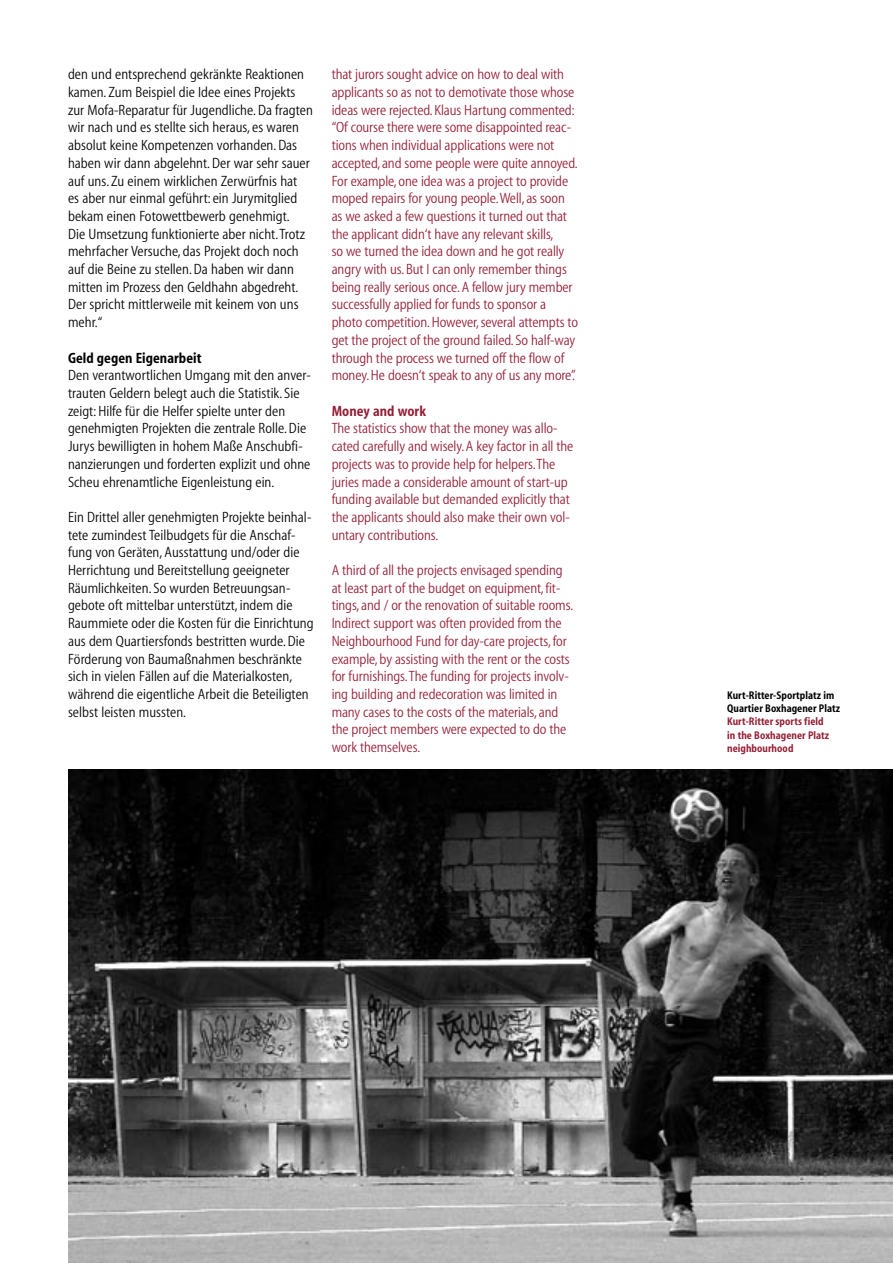
<style>
.page{position:relative;width:893px;height:1263px;background:#fff}
.page>*{position:absolute;margin:0;border:0;box-sizing:border-box;transform-origin:0 0}
._04_Fließtext_ENG{font:15px/17.7px "Myriad Wt 310 Wd 430";letter-spacing:-.005em;color:#941e35}
._04_Fließtext_DEU{font:15px/17.7px "Myriad Wt 310 Wd 430";letter-spacing:.005em;color:#000}
._03_Zwischentitel_DEU{font:15px "Myriad Wt 650 Wd 400";letter-spacing:.005em;color:#000}
._03_Zwischentitel_ENG{font:15px "Myriad Wt 650 Wd 400";letter-spacing:.005em;color:#941e35}
._05_Bildunter_ENG{font:11.25px/13.4px "Myriad Wt 650 Wd 400";letter-spacing:.005em;color:#941e35}
._05_Bildunter_DEU{font:11.25px/13.2px "Myriad Wt 650 Wd 400";letter-spacing:.005em;color:#000}
</style>
<div class="page">
<img style="left:68px;top:770px;width:825px;height:493px">
<p class="_04_Fließtext_DEU" style="left:68px;top:66px;width:246px">den und entsprechend gekränkte Reaktionen kamen. Zum Beispiel die Idee eines Projekts zur Mofa-Reparatur für Jugendliche. Da fragten wir nach und es stellte sich heraus, es waren absolut keine Kompetenzen vorhanden. Das haben wir dann abgelehnt. Der war sehr sauer auf uns. Zu einem wirklichen Zerwürfnis hat<br>es aber nur einmal geführt: ein Jurymitglied bekam einen Fotowettbewerb genehmigt.<br>Die Umsetzung funktionierte aber nicht. Trotz mehrfacher Versuche, das Projekt doch noch auf die Beine zu stellen. Da haben wir dann mitten im Prozess den Geldhahn abgedreht.<br>Der spricht mittlerweile mit keinem von uns mehr.“</p>
<p class="_03_Zwischentitel_DEU" style="left:68px;top:350px;width:135px">Geld gegen Eigenarbeit</p>
<p class="_04_Fließtext_DEU" style="left:68px;top:367px;width:244px">Den verantwortlichen Umgang mit den anver&shy;trauten Geldern belegt auch die Statistik. Sie zeigt: Hilfe für die Helfer spielte unter den genehmigten Projekten die zentrale Rolle. Die Jurys bewilligten in hohem Maße Anschubfi&shy;nanzierungen und forderten explizit und ohne Scheu ehrenamtliche Eigenleistung ein.</p>
<p class="_04_Fließtext_DEU" style="left:68px;top:509px;width:247px">Ein Drittel aller genehmigten Projekte beinhal&shy;tete zumindest Teilbudgets für die Anschaf&shy;fung von Geräten, Ausstattung und/oder die Herrichtung und Bereitstellung geeigneter Räumlichkeiten. So wurden Betreuungsan&shy;gebote oft mittelbar unterstützt, indem die Raummiete oder die Kosten für die Einrichtung aus dem Quartiersfonds bestritten wurde. Die Förderung von Baumaßnahmen beschränkte sich in vielen Fällen auf die Materialkosten, während die eigentliche Arbeit die Beteiligten selbst leisten mussten.</p>
<p class="_04_Fließtext_ENG" style="left:332px;top:66px;width:248px">that jurors sought advice on how to deal with applicants so as not to demotivate those whose ideas were rejected. Klaus Hartung commented: “Of course there were some disappointed reac&shy;tions when individual applications were not accepted, and some people were quite annoyed.<br>For example, one idea was a project to provide moped repairs for young people. Well, as soon as we asked a few questions it turned out that the applicant didn‘t have any relevant skills,<br>so we turned the idea down and he got really angry with us. But I can only remember things being really serious once. A fellow jury member successfully applied for funds to sponsor a photo competition. However, several attempts to get the project of the ground failed. So half-way through the process we turned off the flow of money. He doesn‘t speak to any of us any more”.</p>
<p class="_03_Zwischentitel_ENG" style="left:332px;top:403px;width:96px">Money and work</p>
<p class="_04_Fließtext_ENG" style="left:332px;top:420px;width:243px">The statistics show that the money was allo&shy;cated carefully and wisely. A key factor in all the projects was to provide help for helpers. The juries made a considerable amount of start-up funding available but demanded explicitly that the applicants should also make their own vol&shy;untary contributions.</p>
<p class="_04_Fließtext_ENG" style="left:332px;top:562px;width:243px">A third of all the projects envisaged spending at least part of the budget on equipment, fit&shy;tings, and / or the renovation of suitable rooms.<br>Indirect support was often provided from the Neighbourhood Fund for day-care projects, for example, by assisting with the rent or the costs for furnishings. The funding for projects involv&shy;ing building and redecoration was limited in many cases to the costs of the materials, and the project members were expected to do the work themselves.</p>
<p class="_05_Bildunter_DEU" style="left:727px;top:689px;width:114px">Kurt-Ritter-Sportplatz im<br>Quartier Boxhagener Platz</p>
<p class="_05_Bildunter_ENG" style="left:727px;top:715px;width:104px">Kurt-Ritter sports field in the Boxhagener Platz neighbourhood</p>
</div>
